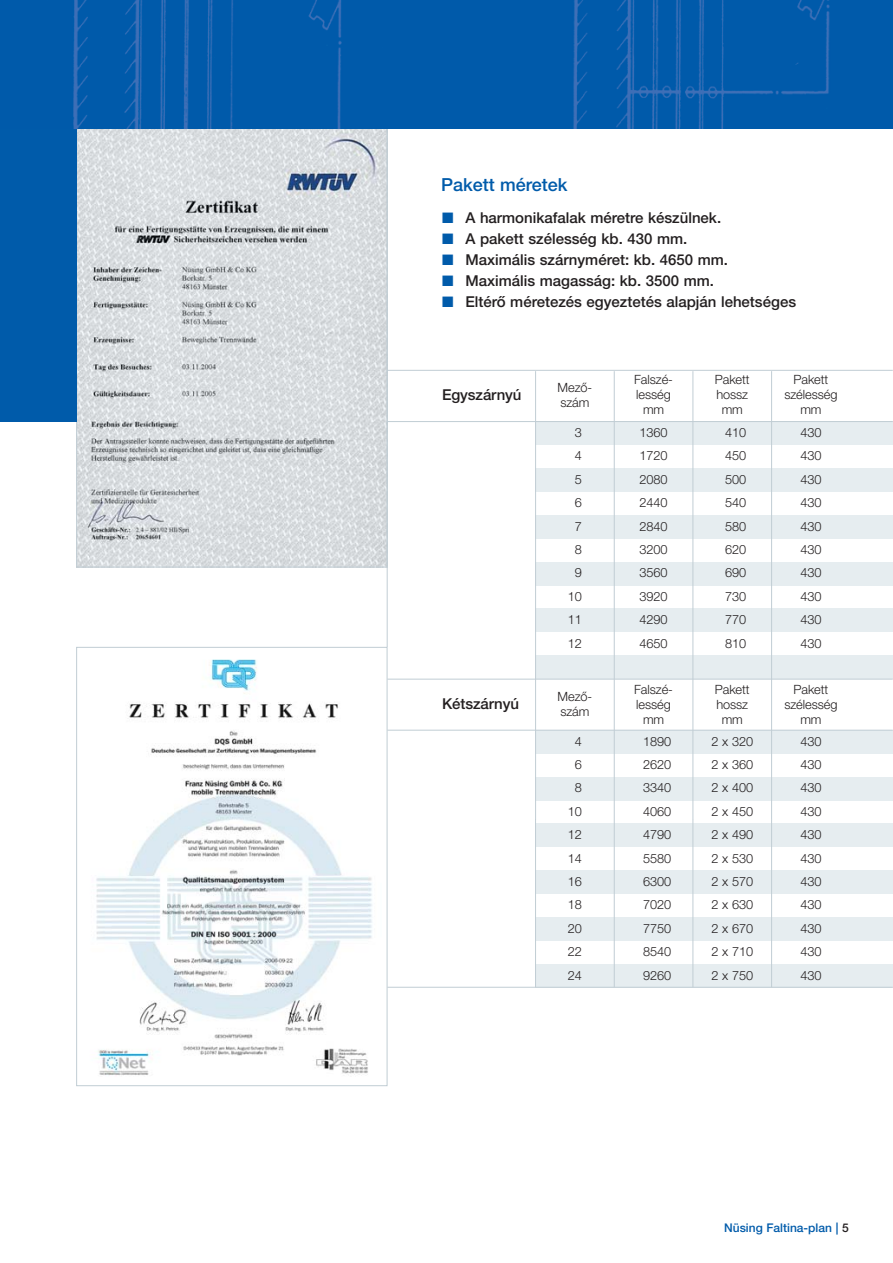
<style>
.page{position:relative;width:893px;height:1263px;background:#fff}
.page>*{position:absolute;margin:0;border:0;box-sizing:border-box;transform-origin:0 0}
.t1{font:500 18px "Helvetica Neue CE";color:#005baa}
.t2{font:500 15px "Helvetica Neue CE";color:#231f20}
.t3{font:300 12.75px/23.4px "Helvetica Neue CE";letter-spacing:-.005em;color:#231f20;text-align:center}
.t4{font:500 12px "Helvetica Neue CE";color:#005baa}
.s1{color:#005baa}
.s2{color:#231f20}
</style>
<div class="page">
<img style="left:78px;top:130px;width:307px;height:435px">
<div style="left:76px;top:128px;width:311px;height:439px;border:1px solid #c1cdd4"></div>
<hr style="left:387px;top:128px;width:1px;height:519px;background:#c1cdd4">
<img style="left:96px;top:659px;width:276px;height:416px">
<div style="left:76px;top:647px;width:311px;height:439px;border:1px solid #c1cdd4"></div>
<div style="left:0;top:1px;width:76px;height:421px;background:#005baa"></div>
<img style="left:73px;top:1px;width:820px;height:127px">
<div style="left:536px;top:422px;width:357px;height:23px;background:#e6edf0"></div>
<div style="left:536px;top:468px;width:357px;height:24px;background:#e6edf0"></div>
<div style="left:536px;top:515px;width:357px;height:23px;background:#e6edf0"></div>
<div style="left:536px;top:562px;width:357px;height:23px;background:#e6edf0"></div>
<div style="left:536px;top:609px;width:357px;height:23px;background:#e6edf0"></div>
<div style="left:536px;top:655px;width:357px;height:24px;background:#e6edf0"></div>
<hr style="left:387px;top:421px;width:506px;height:1px;background:#c1cdd4">
<hr style="left:387px;top:370px;width:506px;height:1px;background:#c1cdd4">
<hr style="left:387px;top:679px;width:506px;height:1px;background:#c1cdd4">
<div style="left:536px;top:730px;width:357px;height:23px;background:#e6edf0"></div>
<div style="left:536px;top:777px;width:357px;height:23px;background:#e6edf0"></div>
<div style="left:536px;top:824px;width:357px;height:23px;background:#e6edf0"></div>
<div style="left:536px;top:870px;width:357px;height:24px;background:#e6edf0"></div>
<div style="left:536px;top:917px;width:357px;height:24px;background:#e6edf0"></div>
<div style="left:536px;top:964px;width:357px;height:23px;background:#e6edf0"></div>
<hr style="left:387px;top:730px;width:506px;height:1px;background:#c1cdd4">
<hr style="left:387px;top:987px;width:506px;height:1px;background:#c1cdd4">
<hr style="left:693px;top:819px;width:1px;height:168px;background:#c1cdd4">
<hr style="left:771px;top:819px;width:1px;height:168px;background:#c1cdd4">
<hr style="left:614px;top:371px;width:1px;height:616px;background:#c1cdd4">
<hr style="left:771px;top:371px;width:1px;height:449px;background:#c1cdd4">
<hr style="left:535px;top:371px;width:1px;height:449px;background:#c1cdd4">
<hr style="left:535px;top:819px;width:1px;height:168px;background:#c1cdd4">
<hr style="left:693px;top:371px;width:1px;height:449px;background:#c1cdd4">
<h1 class="t1" style="left:441px;top:178px;width:128px">Pakett méretek</h1>
<p class="t2" style="left:442px;top:212px;width:281px"><span class="s1">■</span> A harmonikafalak méretre készülnek.</p>
<p class="t2" style="left:442px;top:233px;width:247px"><span class="s1">■</span> A pakett szélesség kb. 430 mm.</p>
<p class="t2" style="left:442px;top:254px;width:287px"><span class="s1">■</span> Maximális szárnyméret: kb. 4650 mm.</p>
<p class="t2" style="left:442px;top:275px;width:274px"><span class="s1">■</span> Maximális magasság: kb. 3500 mm.</p>
<p class="t2" style="left:442px;top:296px;width:356px"><span class="s1">■</span> Eltérő méretezés egyeztetés alapján lehetséges</p>
<p class="t2" style="left:442px;top:389px;width:81px">Egyszárnyú</p>
<p class="t3" style="left:558px;top:381px;width:36px;line-height:15px;text-align:left">Mező&shy;szám</p>
<p class="t3" style="left:634px;top:373px;width:40px;line-height:15px">Falszé&shy;lesség mm</p>
<p class="t3" style="left:715px;top:373px;width:36px;line-height:15px">Pakett hossz mm</p>
<p class="t3" style="left:784px;top:373px;width:55px;line-height:15px">Pakett szélesség mm</p>
<p class="t2" style="left:442px;top:698px;width:79px">Kétszárnyú</p>
<p class="t3" style="left:568px;top:422px;width:16px">3<br>4<br>5<br>6<br>7<br>8<br>9<br>10<br>11<br>12</p>
<p class="t3" style="left:639px;top:422px;width:30px;text-align:justify">1360<br>1720<br>2080<br>2440<br>2840<br>3200<br>3560<br>3920<br>4290<br>4650</p>
<p class="t3" style="left:725px;top:422px;width:23px;text-align:justify">410<br>450<br>500<br>540<br>580<br>620<br>690<br>730<br>770<br>810</p>
<p class="t3" style="left:800px;top:422px;width:23px;text-align:justify">430<br>430<br>430<br>430<br>430<br>430<br>430<br>430<br>430<br>430</p>
<p class="t3" style="left:558px;top:690px;width:36px;line-height:15px;text-align:left">Mező&shy;szám</p>
<p class="t3" style="left:634px;top:683px;width:40px;line-height:15px">Falszé&shy;lesség mm</p>
<p class="t3" style="left:715px;top:683px;width:36px;line-height:15px">Pakett hossz mm</p>
<p class="t3" style="left:784px;top:683px;width:55px;line-height:15px">Pakett szélesség mm</p>
<p class="t3" style="left:568px;top:730px;width:16px">4<br>6<br>8<br>10<br>12<br>14<br>16<br>18<br>20<br>22<br>24</p>
<p class="t3" style="left:643px;top:730px;width:30px;text-align:justify">1890<br>2620<br>3340<br>4060<br>4790<br>5580<br>6300<br>7020<br>7750<br>8540<br>9260</p>
<p class="t3" style="left:711px;top:730px;width:43px;text-align:justify">2 x 320<br>2 x 360<br>2 x 400<br>2 x 450<br>2 x 490<br>2 x 530<br>2 x 570<br>2 x 630<br>2 x 670<br>2 x 710<br>2 x 750</p>
<p class="t3" style="left:800px;top:730px;width:23px;text-align:justify">430<br>430<br>430<br>430<br>430<br>430<br>430<br>430<br>430<br>430<br>430</p>
<p class="t4" style="left:724px;top:1223px;width:126px">Nüsing Faltina-plan | <span class="s2">5</span></p>
</div>
